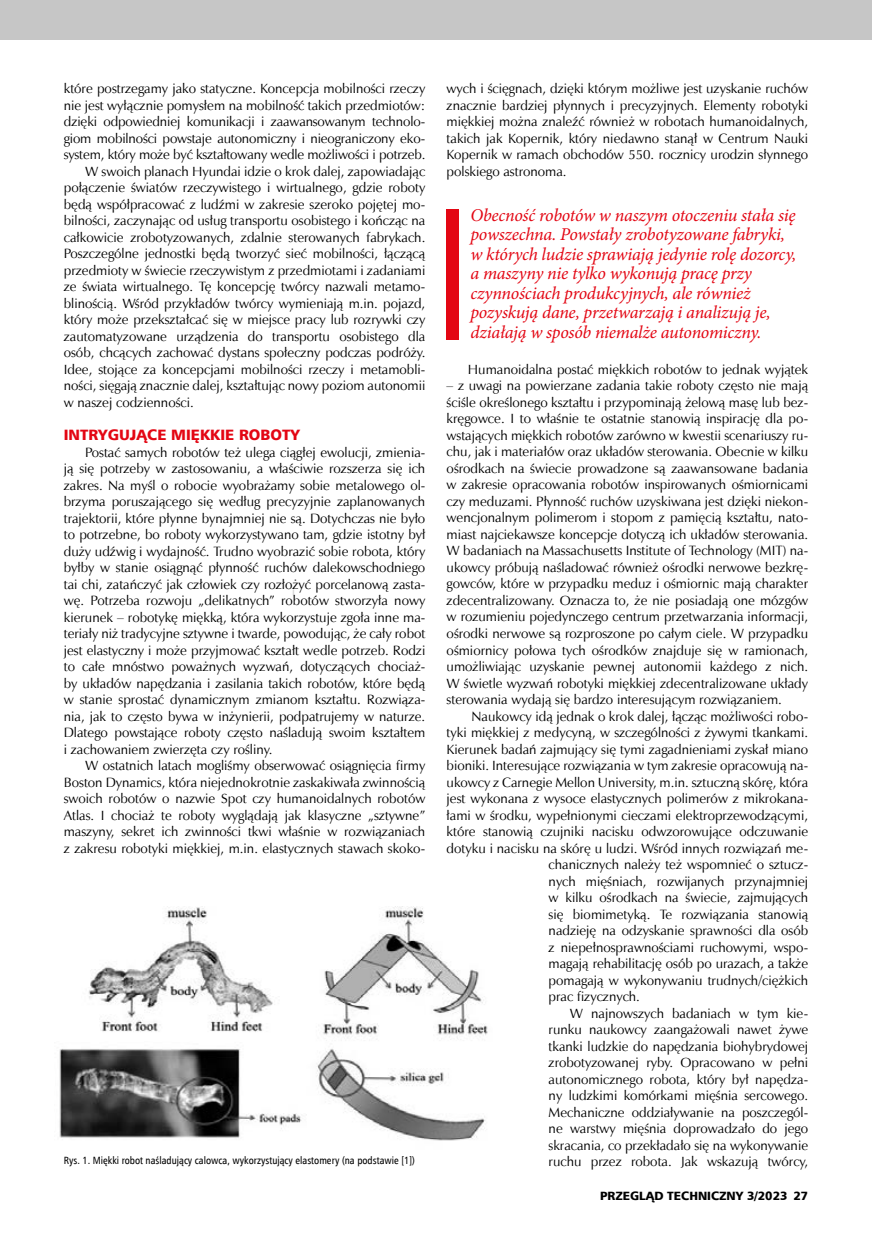
<style>
.page{position:relative;width:872px;height:1234px;background:#fff}
.page>*{position:absolute;margin:0;border:0;box-sizing:border-box;transform-origin:0 0}
.t1{font:italic 18px/19.5px "Minion Pro";letter-spacing:-.015em;color:#e30613}
.t2{font:15px "Humnst 777 Blk EU";color:#e30613}
.t3{font:13.5px/16.5px "Zapf Humnst EU";color:#000;text-align:justify}
.t4{font:12px "Humnst 777 Blk EU";color:#000}
.t5{font:10.5px "Humnst 777 Cn EU";color:#000}
</style>
<div class="page">
<img style="left:59px;top:906px;width:429px;height:235px">
<div style="left:446px;top:209px;width:13px;height:130px;background:#e30613"></div>
<div style="left:0;top:0;width:872px;height:40px;background:#c6c6c6"></div>
<p class="t3" style="left:64px;top:81px;width:363px">które postrzegamy jako statyczne. Koncepcja mobilności rzeczy</p>
<p class="t3" style="left:64px;top:97px;width:363px">nie jest wyłącznie pomysłem na mobilność takich przedmiotów:</p>
<p class="t3" style="left:64px;top:114px;width:363px">dzięki odpowiedniej komunikacji i zaawansowanym technolo-</p>
<p class="t3" style="left:64px;top:130px;width:363px">giom mobilności powstaje autonomiczny i nieograniczony eko-</p>
<p class="t3" style="left:64px;top:147px;width:363px">system, który może być kształtowany wedle możliwości i potrzeb.</p>
<p class="t3" style="left:85px;top:163px;width:342px">W swoich planach Hyundai idzie o krok dalej, zapowiadając</p>
<p class="t3" style="left:64px;top:180px;width:363px">połączenie światów rzeczywistego i wirtualnego, gdzie roboty</p>
<p class="t3" style="left:64px;top:196px;width:363px">będą współpracować z ludźmi w zakresie szeroko pojętej mo-</p>
<p class="t3" style="left:64px;top:213px;width:363px">bilności, zaczynając od usług transportu osobistego i kończąc na</p>
<p class="t3" style="left:64px;top:229px;width:363px">całkowicie zrobotyzowanych, zdalnie sterowanych fabrykach.</p>
<p class="t3" style="left:64px;top:246px;width:363px">Poszczególne jednostki będą tworzyć sieć mobilności, łączącą</p>
<p class="t3" style="left:64px;top:262px;width:363px">przedmioty w świecie rzeczywistym z przedmiotami i zadaniami</p>
<p class="t3" style="left:64px;top:279px;width:363px">ze świata wirtualnego. Tę koncepcję twórcy nazwali metamo-</p>
<p class="t3" style="left:64px;top:295px;width:363px">blinością. Wśród przykładów twórcy wymieniają m.in. pojazd,</p>
<p class="t3" style="left:64px;top:312px;width:363px">który może przekształcać się w miejsce pracy lub rozrywki czy</p>
<p class="t3" style="left:64px;top:328px;width:363px">zautomatyzowane urządzenia do transportu osobistego dla</p>
<p class="t3" style="left:64px;top:345px;width:363px">osób, chcących zachować dystans społeczny podczas podróży.</p>
<p class="t3" style="left:64px;top:361px;width:363px">Idee, stojące za koncepcjami mobilności rzeczy i metamobli-</p>
<p class="t3" style="left:64px;top:378px;width:363px">ności, sięgają znacznie dalej, kształtując nowy poziom autonomii</p>
<p class="t3" style="left:64px;top:394px;width:131px">w naszej codzienności.</p>
<p class="t2" style="left:64px;top:425px;width:238px">INTRYGUJĄCE MIĘKKIE ROBOTY</p>
<p class="t3" style="left:64px;top:444px;width:363px;text-indent:21px">Postać samych robotów też ulega ciągłej ewolucji, zmienia&shy;ją się potrzeby w zastosowaniu, a właściwie rozszerza się ich zakres. Na myśl o robocie wyobrażamy sobie metalowego ol&shy;brzyma poruszającego się według precyzyjnie zaplanowanych trajektorii, które płynne bynajmniej nie są. Dotychczas nie było to potrzebne, bo roboty wykorzystywano tam, gdzie istotny był duży udźwig i wydajność. Trudno wyobrazić sobie robota, który byłby w stanie osiągnąć płynność ruchów dalekowschodniego tai chi, zatańczyć jak człowiek czy rozłożyć porcelanową zasta&shy;wę. Potrzeba rozwoju „delikatnych” robotów stworzyła nowy kierunek – robotykę miękką, która wykorzystuje zgoła inne ma&shy;teriały niż tradycyjne sztywne i twarde, powodując, że cały robot jest elastyczny i może przyjmować kształt wedle potrzeb. Rodzi to całe mnóstwo poważnych wyzwań, dotyczących chociaż&shy;by układów napędzania i zasilania takich robotów, które będą w stanie sprostać dynamicznym zmianom kształtu. Rozwiąza&shy;nia, jak to często bywa w inżynierii, podpatrujemy w naturze.<br>Dlatego powstające roboty często naśladują swoim kształtem i zachowaniem zwierzęta czy rośliny.</p>
<p class="t3" style="left:64px;top:757px;width:363px;text-indent:21px">W ostatnich latach mogliśmy obserwować osiągnięcia firmy Boston Dynamics, która niejednokrotnie zaskakiwała zwinnością swoich robotów o nazwie Spot czy humanoidalnych robotów Atlas. I chociaż te roboty wyglądają jak klasyczne „sztywne” maszyny, sekret ich zwinności tkwi właśnie w rozwiązaniach z zakresu robotyki miękkiej, m.in. elastycznych stawach skoko-</p>
<p class="t5" style="left:64px;top:1153px;width:352px">Rys. 1. Miękki robot naśladujący calowca, wykorzystujący elastomery (na podstawie [1])</p>
<p class="t3" style="left:446px;top:81px;width:363px">wych i ścięgnach, dzięki którym możliwe jest uzyskanie ruchów znacznie bardziej płynnych i precyzyjnych. Elementy robotyki miękkiej można znaleźć również w robotach humanoidalnych, takich jak Kopernik, który niedawno stanął w Centrum Nauki Kopernik w ramach obchodów 550. rocznicy urodzin słynnego polskiego astronoma.</p>
<p class="t1" style="left:470px;top:205px;width:327px">Obecność robotów w naszym otoczeniu stała się powszechna. Powstały zrobotyzowane fabryki, w których ludzie sprawiają jedynie rolę dozorcy, a maszyny nie tylko wykonują pracę przy czynnościach produkcyjnych, ale również pozyskują dane, przetwarzają i analizują je, działają w sposób niemalże autonomiczny.</p>
<p class="t3" style="left:468px;top:361px;width:342px">Humanoidalna postać miękkich robotów to jednak wyjątek</p>
<p class="t3" style="left:446px;top:378px;width:363px">– z uwagi na powierzane zadania takie roboty często nie mają ściśle określonego kształtu i przypominają żelową masę lub bez&shy;kręgowce. I to właśnie te ostatnie stanowią inspirację dla po&shy;wstających miękkich robotów zarówno w kwestii scenariuszy ru&shy;chu, jak i materiałów oraz układów sterowania. Obecnie w kilku ośrodkach na świecie prowadzone są zaawansowane badania w zakresie opracowania robotów inspirowanych ośmiornicami czy meduzami. Płynność ruchów uzyskiwana jest dzięki niekon&shy;wencjonalnym polimerom i stopom z pamięcią kształtu, nato&shy;miast najciekawsze koncepcje dotyczą ich układów sterowania.<br>W badaniach na Massachusetts Institute of Technology (MIT) na&shy;ukowcy próbują naśladować również ośrodki nerwowe bezkrę&shy;gowców, które w przypadku meduz i ośmiornic mają charakter zdecentralizowany. Oznacza to, że nie posiadają one mózgów w rozumieniu pojedynczego centrum przetwarzania informacji, ośrodki nerwowe są rozproszone po całym ciele. W przypadku ośmiornicy połowa tych ośrodków znajduje się w ramionach, umożliwiając uzyskanie pewnej autonomii każdego z nich.<br>W świetle wyzwań robotyki miękkiej zdecentralizowane układy sterowania wydają się bardzo interesującym rozwiązaniem.</p>
<p class="t3" style="left:471px;top:707px;width:338px">Naukowcy idą jednak o krok dalej, łącząc możliwości robo-</p>
<p class="t3" style="left:446px;top:724px;width:363px">tyki miękkiej z medycyną, w szczególności z żywymi tkankami.</p>
<p class="t3" style="left:446px;top:740px;width:363px">Kierunek badań zajmujący się tymi zagadnieniami zyskał miano</p>
<p class="t3" style="left:446px;top:757px;width:363px">bioniki. Interesujące rozwiązania w tym zakresie opracowują na-</p>
<p class="t3" style="left:446px;top:773px;width:363px">ukowcy z Carnegie Mellon University, m.in. sztuczną skórę, która</p>
<p class="t3" style="left:446px;top:790px;width:363px">jest wykonana z wysoce elastycznych polimerów z mikrokana-</p>
<p class="t3" style="left:446px;top:806px;width:363px">łami w środku, wypełnionymi cieczami elektroprzewodzącymi,</p>
<p class="t3" style="left:446px;top:823px;width:363px">które stanowią czujniki nacisku odwzorowujące odczuwanie</p>
<p class="t3" style="left:446px;top:839px;width:363px">dotyku i nacisku na skórę u ludzi. Wśród innych rozwiązań me-</p>
<p class="t3" style="left:548px;top:856px;width:261px">chanicznych należy też wspomnieć o sztucz-</p>
<p class="t3" style="left:548px;top:872px;width:261px">nych mięśniach, rozwijanych przynajmniej</p>
<p class="t3" style="left:548px;top:889px;width:261px">w kilku ośrodkach na świecie, zajmujących</p>
<p class="t3" style="left:548px;top:905px;width:261px">się biomimetyką. Te rozwiązania stanowią</p>
<p class="t3" style="left:548px;top:922px;width:261px">nadzieję na odzyskanie sprawności dla osób</p>
<p class="t3" style="left:548px;top:938px;width:261px">z niepełnosprawnościami ruchowymi, wspo-</p>
<p class="t3" style="left:548px;top:955px;width:261px">magają rehabilitację osób po urazach, a także</p>
<p class="t3" style="left:548px;top:971px;width:261px">pomagają w wykonywaniu trudnych/ciężkich</p>
<p class="t3" style="left:548px;top:988px;width:93px">prac fizycznych.</p>
<p class="t3" style="left:570px;top:1004px;width:240px">W najnowszych badaniach w tym kie-</p>
<p class="t3" style="left:548px;top:1021px;width:261px">runku naukowcy zaangażowali nawet żywe</p>
<p class="t3" style="left:548px;top:1037px;width:261px">tkanki ludzkie do napędzania biohybrydowej</p>
<p class="t3" style="left:548px;top:1054px;width:261px">zrobotyzowanej ryby. Opracowano w pełni</p>
<p class="t3" style="left:548px;top:1070px;width:261px">autonomicznego robota, który był napędza-</p>
<p class="t3" style="left:548px;top:1087px;width:261px">ny ludzkimi komórkami mięśnia sercowego.</p>
<p class="t3" style="left:548px;top:1103px;width:261px">Mechaniczne oddziaływanie na poszczegól-</p>
<p class="t3" style="left:548px;top:1120px;width:261px">ne warstwy mięśnia doprowadzało do jego</p>
<p class="t3" style="left:548px;top:1136px;width:261px">skracania, co przekładało się na wykonywanie</p>
<p class="t3" style="left:548px;top:1153px;width:261px">ruchu przez robota. Jak wskazują twórcy,</p>
<p class="t4" style="left:600px;top:1187px;width:209px">PRZEGLĄD TECHNICZNY 3/2023 27</p>
</div>
